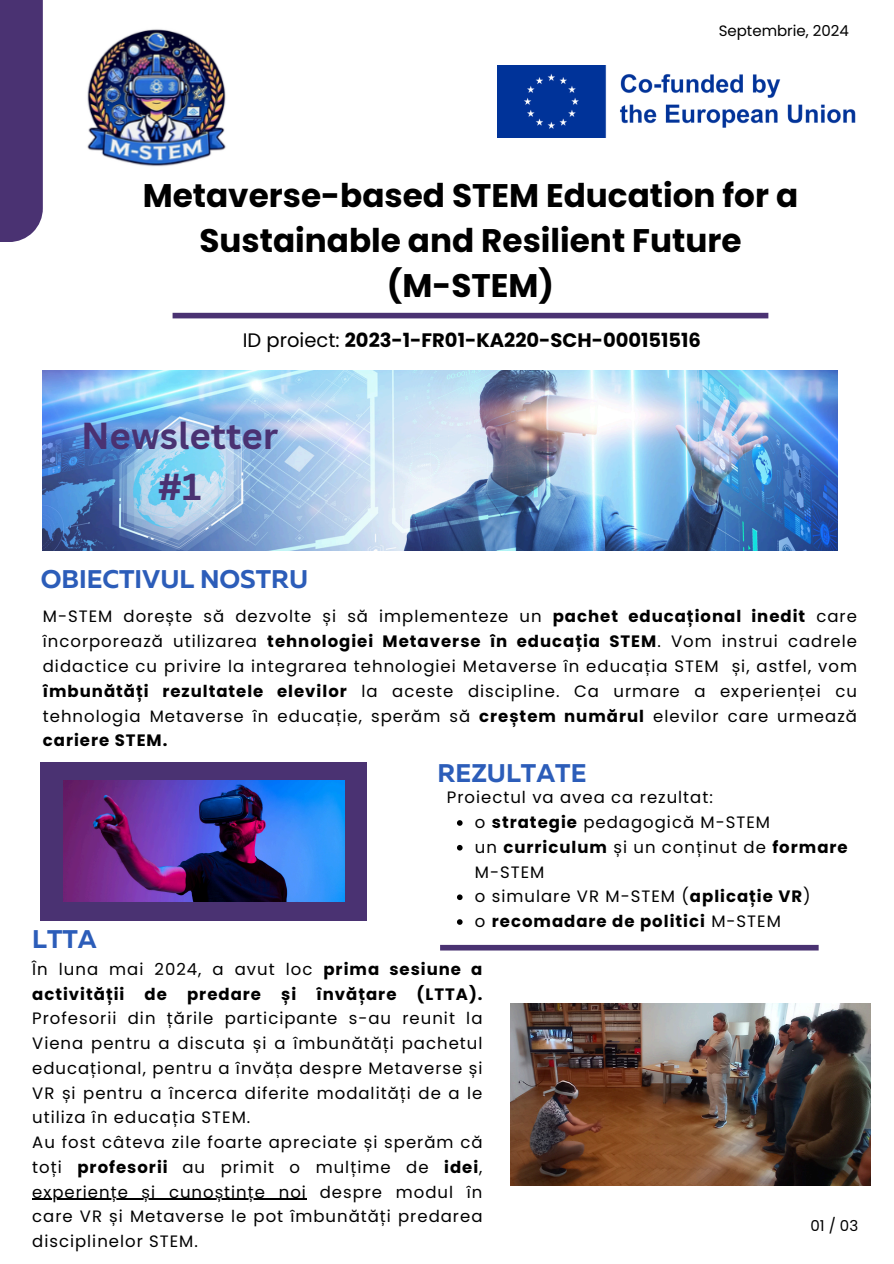
<style>
.page{position:relative;width:894px;height:1264px;background:#fff}
.page>*{position:absolute;margin:0;border:0;box-sizing:border-box;transform-origin:0 0}
.t1{font:700 36.6px/50.7px "Canva Sans";color:#4a3272;text-align:center}
.t2{font:700 32.7px/45px "Poppins";color:#000;text-align:center}
.t3{font:700 25.5px "Muller";color:#2c5db9}
.t4{font:700 19.5px "Poppins";color:#000}
.t5{font:16.5px/24.8px "Poppins";letter-spacing:.06em;color:#000;text-align:justify}
.t6{font:700 16.5px "Poppins";letter-spacing:.06em;color:#000}
.t7{font:15px "Poppins";color:#000}
.s1{font-weight:400}
.s2{font-weight:700}
</style>
<div class="page">
<img style="left:43px;top:371px;width:794px;height:180px">
<div style="left:0;top:0;width:43px;height:242px;background:#4a3272"></div>
<div style="left:440px;top:944px;width:378px;height:6px;background:#4a3272"></div>
<div style="left:41px;top:761px;width:326px;height:159px;background:#4a3272"></div>
<img style="left:63px;top:780px;width:282px;height:121px">
<img style="left:87px;top:29px;width:139px;height:137px">
<div style="left:172px;top:313px;width:596px;height:5px;background:#4a3272"></div>
<img style="left:497px;top:66px;width:359px;height:72px">
<img style="left:510px;top:1003px;width:360px;height:182px">
<svg style="left:457px;top:820px;width:5px;height:5px"></svg>
<svg style="left:457px;top:845px;width:5px;height:5px"></svg>
<svg style="left:457px;top:894px;width:5px;height:6px"></svg>
<svg style="left:457px;top:919px;width:5px;height:5px"></svg>
<hr style="left:32px;top:1198px;width:275px;height:1px;background:#000">
<h1 class="t7" style="left:718px;top:21px;width:132px">Septembrie, 2024</h1>
<p class="t2" style="left:143px;top:173px;width:656px">Metaverse-based STEM Education for a<br>Sustainable and Resilient Future (M-STEM)</p>
<p class="t4" style="left:243px;top:327px;width:459px"><span class="s1">ID proiect:</span> 2023-1-FR01-KA220-SCH-000151516</p>
<p class="t1" style="left:81px;top:410px;width:199px">Newsletter #1</p>
<h3 class="t3" style="left:41px;top:568px;width:269px">OBIECTIVUL NOSTRU</h3>
<h3 class="t5" style="left:43px;top:604px;width:815px">M-STEM dorește să dezvolte și să implementeze un <span class="s2">pachet educațional inedit</span> care încorporează utilizarea <span class="s2">tehnologiei Metaverse în educația STEM</span>. Vom instrui cadrele didactice cu privire la integrarea tehnologiei Metaverse în educația STEM și, astfel, vom <span class="s2">îmbunătăți rezultatele elevilor</span> la aceste discipline. Ca urmare a experienței cu tehnologia Metaverse în educație, sperăm să <span class="s2">creștem numărul</span> elevilor care urmează <span class="s2">cariere STEM.</span></h3>
<p class="t3" style="left:437px;top:762px;width:150px">REZULTATE</p>
<p class="t5" style="left:446px;top:785px;width:267px">Proiectul va avea ca rezultat:</p>
<p class="t5" style="left:474px;top:809px;width:296px">o <span class="s2">strategie</span> pedagogică M-STEM</p>
<p class="t5" style="left:474px;top:834px;width:374px">un <span class="s2">curriculum</span> și un conținut de <span class="s2">formare<br></span>M-STEM</p>
<p class="t5" style="left:474px;top:884px;width:337px">o simulare VR M-STEM (<span class="s2">aplicație VR</span>)</p>
<p class="t6" style="left:474px;top:909px;width:307px"><span class="s1">o</span> recomadare de politici <span class="s1">M-STEM</span></p>
<p class="t3" style="left:32px;top:928px;width:66px">LTTA</p>
<p class="t5" style="left:32px;top:956px;width:451px">În luna mai 2024, a avut loc <span class="s2">prima sesiune a activității de predare și învățare (LTTA).<br></span>Profesorii din țările participante s-au reunit la Viena pentru a discuta și a îmbunătăți pachetul educațional, pentru a învăța despre Metaverse și VR și pentru a încerca diferite modalități de a le utiliza în educația STEM.</p>
<p class="t5" style="left:32px;top:1129px;width:451px">Au fost câteva zile foarte apreciate și sperăm că toți <span class="s2">profesorii</span> au primit o mulțime de <span class="s2">idei</span>, experiențe și cunoștințe noi despre modul în care VR și Metaverse le pot îmbunătăți predarea disciplinelor STEM.</p>
<h3 class="t7" style="left:810px;top:1215px;width:49px">01 / 03</h3>
</div>
